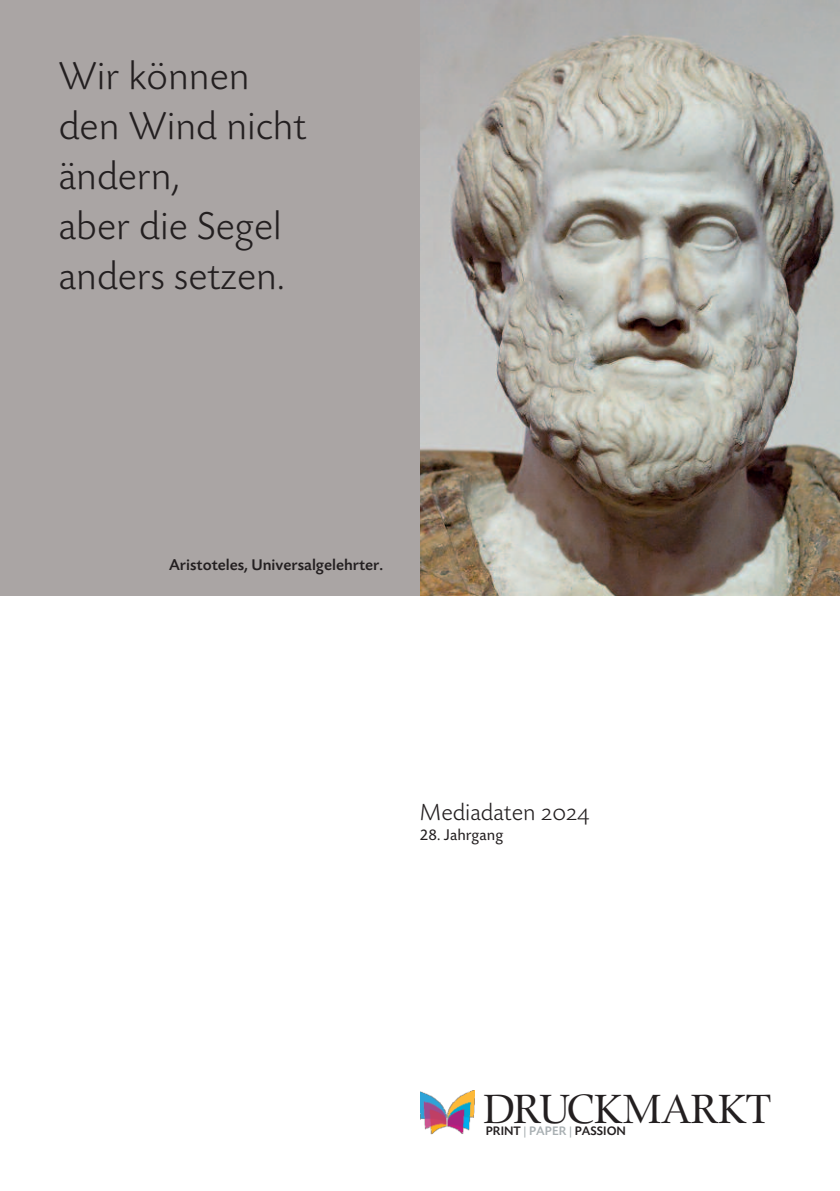
<style>
.page{position:relative;width:840px;height:1191px;background:#fff}
.page>*{position:absolute;margin:0;border:0;box-sizing:border-box;transform-origin:0 0}
.t1{font:42px "Zapf Renais SB";letter-spacing:-.025em;color:#231f20}
.t2{font:300 40px/50px "Today SB";color:#231f20}
.t3{font:300 24px "Today SB";color:#231f20}
.t4{font:500 16px "Today SB";color:#231f20}
.t5{font:16px "Today SB";color:#231f20}
.t6{font:500 12.6px "Today SB";color:#231f20}
.s1{font-family:"Today SB Caps Lig";font-weight:400}
.s2{color:#a8afb2}
</style>
<div class="page">
<img style="left:420px;top:1090px;width:54px;height:45px">
<img style="left:420px;top:0;width:419px;height:595px">
<div style="left:0;top:0;width:420px;height:595px;background:#aaa5a4"></div>
<p class="t2" style="left:59px;top:54px;width:249px">Wir können den Wind nicht ändern,<br>aber die Segel anders setzen.</p>
<p class="t4" style="left:169px;top:558px;width:215px">Aristoteles, Universalgelehrter.</p>
<p class="t3" style="left:420px;top:803px;width:171px">Mediadaten <span class="s1">2024</span></p>
<p class="t5" style="left:420px;top:829px;width:85px">28. Jahrgang</p>
<p class="t1" style="left:483px;top:1084px;width:289px">DRUCKMARKT</p>
<p class="t6" style="left:485px;top:1126px;width:142px">PRINT <span class="s2">| PAPER |</span> PASSION</p>
</div>
